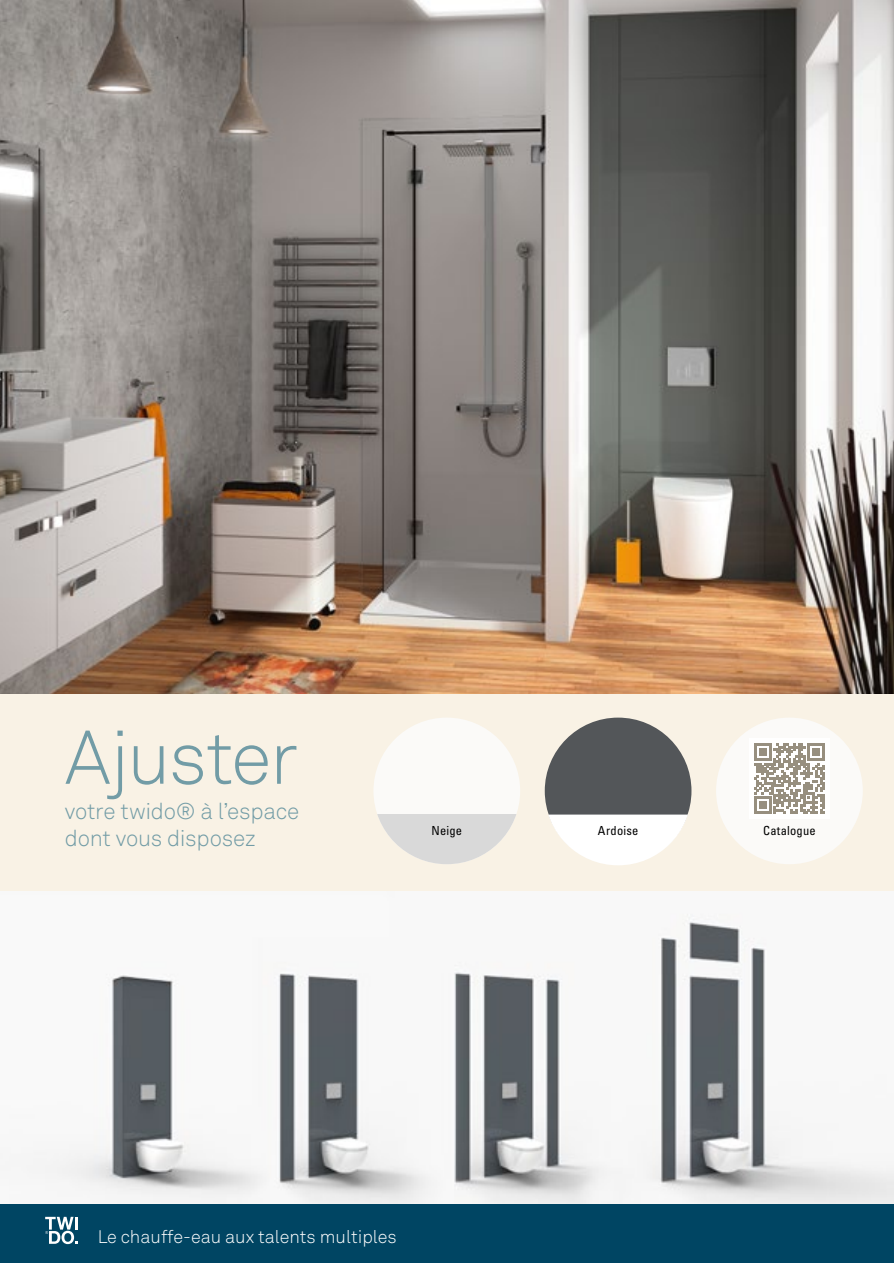
<style>
.page{position:relative;width:894px;height:1263px;background:#fff}
.page>*{position:absolute;margin:0;border:0;box-sizing:border-box;transform-origin:0 0}
.t1{font:75px "Akkurat Light Pro";letter-spacing:-.03em;color:#729ca6}
.t2{font:22.5px "Akkurat Light Pro";letter-spacing:-.01em;color:#729ca6}
.t3{font:18px "Akkurat Light Pro";color:#fff}
.t4{font:condensed 12.45px "Univers LT Std";letter-spacing:.015em;color:#000}
</style>
<div class="page">
<div style="left:0;top:0;width:893px;height:1263px;background:#f9f2e5"></div>
<img style="left:0;top:892px;width:893px;height:313px">
<img style="left:0;top:0;width:893px;height:693px">
<div style="left:715px;top:718px;width:147px;height:146px;background:#fbfaf8;border-radius:50%"></div>
<div style="left:544px;top:718px;width:147px;height:146px;background:#535659;border-radius:50%"></div>
<svg style="left:548px;top:814px;width:140px;height:51px"></svg>
<div style="left:373px;top:718px;width:147px;height:146px;background:#fbfaf8;border-radius:50%"></div>
<svg style="left:377px;top:814px;width:139px;height:50px;fill:#d9d9d9"></svg>
<div style="left:0;top:1205px;width:893px;height:58px;background:#004563"></div>
<svg style="left:45px;top:1217px;width:32px;height:27px"></svg>
<div style="left:748px;top:738px;width:81px;height:81px;background:#fff"></div>
<svg style="left:754px;top:743px;width:70px;height:71px"></svg>
<p class="t1" style="left:65px;top:713px;width:235px">Ajuster</p>
<p class="t2" style="left:65px;top:797px;width:236px">votre twido® à l’espace</p>
<p class="t2" style="left:65px;top:824px;width:193px">dont vous disposez</p>
<p class="t4" style="left:431px;top:823px;width:32px">Neige</p>
<p class="t4" style="left:597px;top:823px;width:42px">Ardoise</p>
<p class="t4" style="left:762px;top:823px;width:54px">Catalogue</p>
<p class="t3" style="left:98px;top:1226px;width:300px">Le chauffe-eau aux talents multiples</p>
</div>
